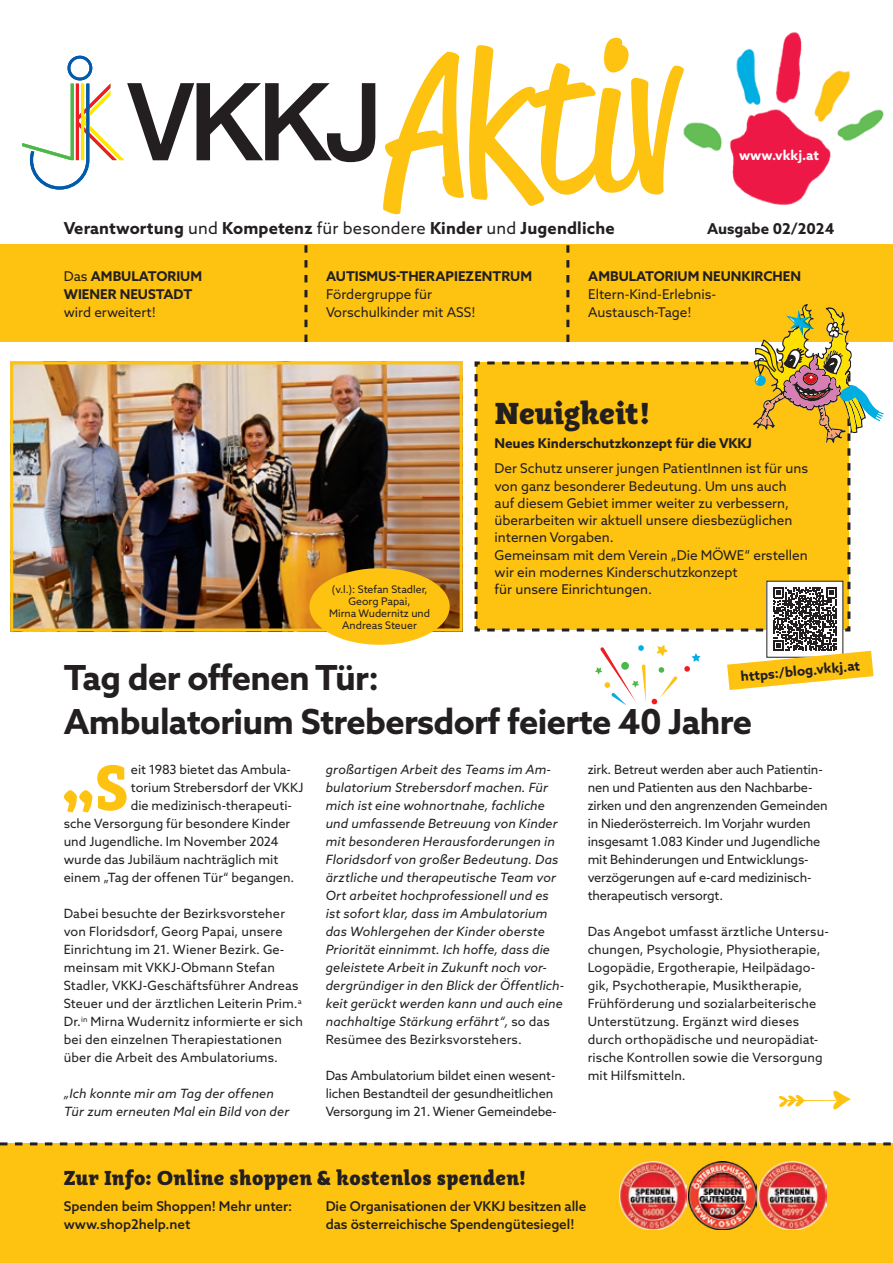
<style>
.page{position:relative;width:893px;height:1263px;background:#fff}
.page>*{position:absolute;margin:0;border:0;box-sizing:border-box;transform-origin:0 0}
.t1{font:700 66.45px "Adagio Slab Script";color:#fec210}
.t2{font:700 34.5px/43.5px "Azo Sans";letter-spacing:-.02em;color:#231f20}
.t3{font:900 31.5px "Adagio Slab Script";letter-spacing:-.015em;color:#231f20}
.t4{font:900 21px "Adagio Slab Script";letter-spacing:.015em;color:#231f20}
.t5{font:700 16.5px "Azo Sans";letter-spacing:.01em;color:#231f20}
.t6{font:700 15px "Azo Sans";color:#231f20}
.t7{font:13.5px/17.2px "Azo Sans";color:#231f20}
.t8{font:700 13.5px/18px "Azo Sans";color:#231f20}
.t9{font:500 13.5px/18px "Azo Sans";letter-spacing:-.005em;color:#231f20}
.t10{font:700 13.5px "Azo Sans";color:#fff}
.t11{font:12.75px/18px "Azo Sans";letter-spacing:.005em;color:#231f20}
.t12{font:italic 12.75px/18px "Azo Sans";letter-spacing:.01em;color:#231f20}
.t13{font:10.5px/12px "Azo Sans";color:#231f20;text-align:center}
.s1{font-weight:400}
.s2{font-style:normal}
</style>
<div class="page">
<div style="left:0;top:1144px;width:893px;height:119px;background:#fec210"></div>
<img style="left:689px;top:1162px;width:137px;height:67px">
<img style="left:619px;top:1162px;width:68px;height:67px">
<svg style="left:0;top:1142px;width:893px;height:3px"></svg>
<img style="left:14px;top:365px;width:445px;height:262px">
<div style="left:10px;top:361px;width:453px;height:270px;border:3px solid #fec210"></div>
<div style="left:0;top:244px;width:893px;height:98px;background:#fec210"></div>
<svg style="left:304px;top:245px;width:3px;height:97px"></svg>
<svg style="left:779px;top:1090px;width:71px;height:19px"></svg>
<div style="left:309px;top:568px;width:141px;height:77px;background:#fec210;border-radius:50%"></div>
<img style="left:684px;top:32px;width:200px;height:173px">
<svg style="left:22px;top:56px;width:353px;height:134px"></svg>
<svg style="left:383px;top:37px;width:301px;height:178px"></svg>
<svg style="left:475px;top:245px;width:409px;height:460px"></svg>
<p class="t10" style="left:739px;top:146px;width:82px">www.vkkj.at</p>
<p class="t5" style="left:64px;top:217px;width:552px">Verantwortung <span class="s1">und</span> Kompetenz <span class="s1">für besondere</span> Kinder <span class="s1">und</span> Jugendliche</p>
<p class="t8" style="left:64px;top:267px;width:140px"><span class="s1">Das</span> AMBULATORIUM<br>WIENER NEUSTADT</p>
<p class="t7" style="left:64px;top:303px;width:94px">wird erweitert!</p>
<p class="t6" style="left:707px;top:219px;width:129px">Ausgabe 02/2024</p>
<p class="t8" style="left:588px;top:267px;width:214px">AMBULATORIUM NEUNKIRCHEN</p>
<p class="t7" style="left:588px;top:285px;width:129px;line-height:18px">Eltern-Kind-Erlebnis-<br>Austausch-Tage!</p>
<p class="t8" style="left:326px;top:267px;width:208px">AUTISMUS-THERAPIEZENTRUM</p>
<p class="t7" style="left:326px;top:285px;width:151px;line-height:18px">Fördergruppe für<br>Vorschulkinder mit ASS!</p>
<p class="t13" style="left:329px;top:583px;width:103px">(v.l.): Stefan Stadler,<br>Georg Papai,<br>Mirna Wudernitz und<br>Andreas Steuer</p>
<h3 class="t3" style="left:495px;top:392px;width:156px">Neuigkeit!</h3>
<p class="t8" style="left:495px;top:433px;width:259px">Neues Kinderschutzkonzept für die VKKJ</p>
<p class="t7" style="left:495px;top:460px;width:315px">Der Schutz unserer jungen PatientInnen ist für uns von ganz besonderer Bedeutung. Um uns auch auf diesem Gebiet immer weiter zu verbessern, überarbeiten wir aktuell unsere diesbezüglichen internen Vorgaben.<br>Gemeinsam mit dem Verein „Die MÖWE“ erstellen wir ein modernes Kinderschutzkonzept<br>für unsere Einrichtungen.</p>
<p class="t8" style="left:740px;top:667px;width:121px;rotate:-5deg">https:/blog.vkkj.at</p>
<h2 class="t2" style="left:64px;top:656px;width:690px">Tag der offenen Tür:<br>Ambulatorium Strebersdorf feierte 40 Jahre</h2>
<h1 class="t1" style="left:62px;top:741px;width:69px">„S</h1>
<p class="t11" style="left:131px;top:760px;width:162px">eit 1983 bietet das Ambula-</p>
<p class="t11" style="left:131px;top:778px;width:174px">torium Strebersdorf der VKKJ</p>
<p class="t11" style="left:131px;top:796px;width:163px">die medizinisch-therapeuti-</p>
<p class="t11" style="left:64px;top:814px;width:228px">sche Versorgung für besondere Kinder</p>
<p class="t11" style="left:64px;top:832px;width:216px">und Jugendliche. Im November 2024</p>
<p class="t11" style="left:64px;top:850px;width:216px">wurde das Jubiläum nachträglich mit</p>
<p class="t11" style="left:64px;top:868px;width:232px">einem „Tag der offenen Tür“ begangen.</p>
<p class="t11" style="left:64px;top:904px;width:241px">Dabei besuchte der Bezirksvorsteher von Floridsdorf, Georg Papai, unsere Einrichtung im 21. Wiener Bezirk. Ge&shy;meinsam mit VKKJ-Obmann Stefan Stadler, VKKJ-Geschäftsführer Andreas Steuer und der ärztlichen Leiterin Prim.<sup>a </sup>Dr.<sup>in</sup> Mirna Wudernitz informierte er sich bei den einzelnen Therapiestationen über die Arbeit des Ambulatoriums.</p>
<p class="t12" style="left:64px;top:1084px;width:227px">„Ich konnte mir am Tag der offenen<br>Tür zum erneuten Mal ein Bild von der</p>
<p class="t12" style="left:326px;top:760px;width:240px">großartigen Arbeit des Teams im Am&shy;bulatorium Strebersdorf machen. Für mich ist eine wohnortnahe, fachliche und umfassende Betreuung von Kinder mit besonderen Herausforderungen in Floridsdorf von großer Bedeutung. Das ärztliche und therapeutische Team vor Ort arbeitet hochprofessionell und es ist sofort klar, dass im Ambulatorium das Wohlergehen der Kinder oberste Priorität einnimmt. Ich hoffe, dass die geleistete Arbeit in Zukunft noch vor&shy;dergründiger in den Blick der Öffentlich&shy;keit gerückt werden kann und auch eine nachhaltige Stärkung erfährt“, <span class="s2">so das Resümee des Bezirksvorstehers.</span></p>
<p class="t11" style="left:326px;top:1066px;width:233px">Das Ambulatorium bildet einen wesent&shy;lichen Bestandteil der gesundheitlichen<br>Versorgung im 21. Wiener Gemeindebe-</p>
<p class="t11" style="left:588px;top:760px;width:242px">zirk. Betreut werden aber auch Patientin&shy;nen und Patienten aus den Nachbarbe&shy;zirken und den angrenzenden Gemeinden in Niederösterreich. Im Vorjahr wurden insgesamt 1.083 Kinder und Jugendliche mit Behinderungen und Entwicklungs&shy;verzögerungen auf e-card medizinisch&shy;therapeutisch versorgt.</p>
<p class="t11" style="left:588px;top:922px;width:243px">Das Angebot umfasst ärztliche Untersu&shy;chungen, Psychologie, Physiotherapie, Logopädie, Ergotherapie, Heilpädago&shy;gik, Psychotherapie, Musiktherapie, Frühförderung und sozialarbeiterische Unterstützung. Ergänzt wird dieses durch orthopädische und neuropädiat&shy;rische Kontrollen sowie die Versorgung mit Hilfsmitteln.</p>
<h3 class="t4" style="left:64px;top:1164px;width:463px">Zur Info: Online shoppen &amp; kostenlos spenden!</h3>
<p class="t9" style="left:326px;top:1197px;width:262px">Die Organisationen der VKKJ besitzen alle das österreichische Spendengütesiegel!</p>
<p class="t9" style="left:64px;top:1197px;width:230px">Spenden beim Shoppen! Mehr unter: www.shop2help.net</p>
</div>
